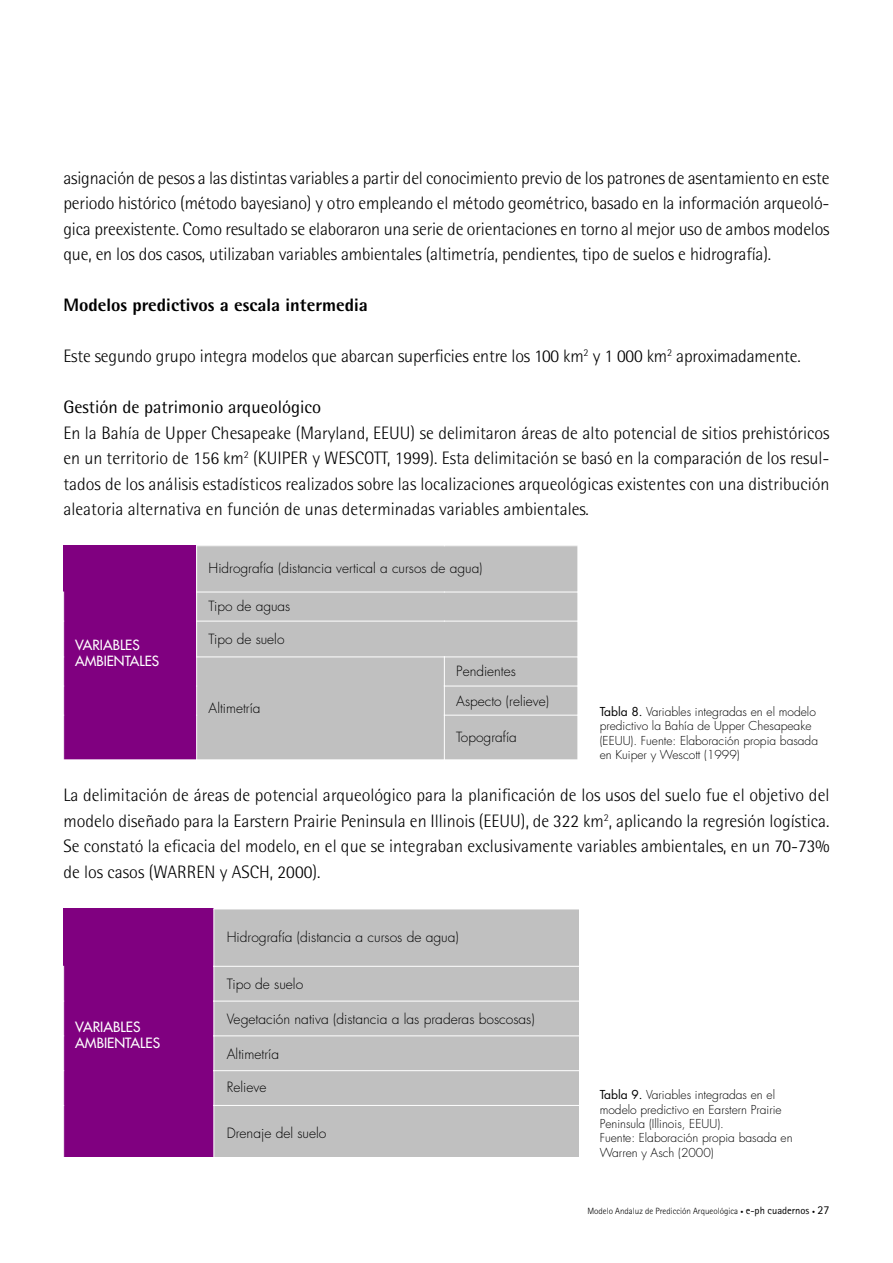
<style>
.page{position:relative;width:893px;height:1263px;background:#fff}
.page>*{position:absolute;margin:0;border:0;box-sizing:border-box;transform-origin:0 0}
.t1{font:300 18px/25.5px "Rotis Semi Sans";letter-spacing:-.01em;color:#000;text-align:justify}
.t2{font:800 18px "Rotis Semi Sans";color:#000}
.t3{font:18px "Rotis Semi Sans";color:#000}
.t4{font:300 13.8px "Futura";color:#000}
.t5{font:13.8px/16.2px "Futura";color:#fff}
.t6{font:300 13.65px/29.5px "Futura";color:#000}
.t7{font:13.65px/16px "Futura";color:#fff}
.t8{font:300 12px/14.4px "Futura";color:#000}
.t9{font:300 9px "Rotis Sans Serif";color:#000}
.s1{font-weight:400}
.s2{font-weight:400;font-size:6px}
.s3{font-weight:400;font-size:10.5px}
.s4{font-weight:400;font-size:12px}
</style>
<div class="page">
<div style="left:64px;top:545px;width:132px;height:214px;background:#800080"></div>
<div style="left:196px;top:545px;width:381px;height:47px;background:#c0c0c0"></div>
<div style="left:196px;top:592px;width:381px;height:29px;background:#c0c0c0"></div>
<div style="left:196px;top:621px;width:381px;height:35px;background:#c0c0c0"></div>
<div style="left:196px;top:656px;width:248px;height:103px;background:#c0c0c0"></div>
<div style="left:444px;top:656px;width:133px;height:30px;background:#c0c0c0"></div>
<div style="left:444px;top:686px;width:133px;height:29px;background:#c0c0c0"></div>
<div style="left:444px;top:715px;width:133px;height:44px;background:#c0c0c0"></div>
<hr style="left:196px;top:545px;width:248px;height:1px;background:#fff">
<hr style="left:196px;top:545px;width:1px;height:47px;background:#fff">
<hr style="left:444px;top:545px;width:133px;height:1px;background:#fff">
<svg style="left:63px;top:592px;width:1px;height:29px"></svg>
<hr style="left:196px;top:591px;width:248px;height:1px;background:#fff">
<svg style="left:196px;top:592px;width:1px;height:28px"></svg>
<hr style="left:444px;top:591px;width:133px;height:1px;background:#fff">
<svg style="left:577px;top:593px;width:1px;height:28px"></svg>
<hr style="left:196px;top:620px;width:248px;height:1px;background:#fff">
<hr style="left:196px;top:621px;width:1px;height:35px;background:#fff">
<hr style="left:444px;top:620px;width:133px;height:1px;background:#fff">
<hr style="left:196px;top:656px;width:248px;height:1px;background:#fff">
<hr style="left:196px;top:656px;width:1px;height:30px;background:#fff">
<hr style="left:444px;top:656px;width:133px;height:1px;background:#fff">
<hr style="left:444px;top:656px;width:1px;height:30px;background:#fff">
<svg style="left:63px;top:686px;width:1px;height:29px"></svg>
<svg style="left:196px;top:686px;width:1px;height:29px"></svg>
<hr style="left:444px;top:685px;width:133px;height:1px;background:#fff">
<svg style="left:444px;top:686px;width:1px;height:28px"></svg>
<svg style="left:577px;top:687px;width:1px;height:28px"></svg>
<hr style="left:196px;top:715px;width:1px;height:44px;background:#fff">
<hr style="left:444px;top:714px;width:133px;height:1px;background:#fff">
<hr style="left:444px;top:715px;width:1px;height:44px;background:#fff">
<div style="left:64px;top:908px;width:150px;height:248px;background:#800080"></div>
<div style="left:214px;top:908px;width:364px;height:58px;background:#c0c0c0"></div>
<div style="left:214px;top:966px;width:364px;height:34px;background:#c0c0c0"></div>
<div style="left:214px;top:1000px;width:364px;height:35px;background:#c0c0c0"></div>
<div style="left:214px;top:1035px;width:364px;height:35px;background:#c0c0c0"></div>
<div style="left:214px;top:1070px;width:364px;height:35px;background:#c0c0c0"></div>
<div style="left:214px;top:1105px;width:364px;height:51px;background:#c0c0c0"></div>
<hr style="left:214px;top:908px;width:364px;height:1px;background:#fff">
<hr style="left:213px;top:908px;width:1px;height:58px;background:#fff">
<hr style="left:214px;top:965px;width:364px;height:1px;background:#fff">
<hr style="left:213px;top:966px;width:1px;height:34px;background:#fff">
<hr style="left:214px;top:1000px;width:364px;height:1px;background:#fff">
<hr style="left:213px;top:1000px;width:1px;height:35px;background:#fff">
<hr style="left:214px;top:1035px;width:364px;height:1px;background:#fff">
<hr style="left:213px;top:1035px;width:1px;height:35px;background:#fff">
<hr style="left:214px;top:1070px;width:364px;height:1px;background:#fff">
<hr style="left:213px;top:1070px;width:1px;height:35px;background:#fff">
<hr style="left:214px;top:1104px;width:364px;height:1px;background:#fff">
<hr style="left:213px;top:1105px;width:1px;height:51px;background:#fff">
<p class="t1" style="left:63px;top:165px;width:767px">asignación de pesos a las distintas variables a partir del conocimiento previo de los patrones de asentamiento en este periodo histórico (método bayesiano) y otro empleando el método geométrico, basado en la información arqueoló&shy;gica preexistente. Como resultado se elaboraron una serie de orientaciones en torno al mejor uso de ambos modelos que, en los dos casos, utilizaban variables ambientales (altimetría, pendientes, tipo de suelos e hidrografía).</p>
<p class="t2" style="left:63px;top:293px;width:306px">Modelos predictivos a escala intermedia</p>
<p class="t1" style="left:63px;top:343px;width:738px">Este segundo grupo integra modelos que abarcan superficies entre los 100 km<sup>2</sup> y 1 000 km<sup>2</sup> aproximadamente.</p>
<p class="t3" style="left:63px;top:396px;width:259px">Gestión de patrimonio arqueológico</p>
<p class="t1" style="left:63px;top:420px;width:767px">En la Bahía de Upper Chesapeake (Maryland, EEUU) se delimitaron áreas de alto potencial de sitios prehistóricos en un territorio de 156 km<sup>2</sup> (KUIPER y WESCOTT, 1999). Esta delimitación se basó en la comparación de los resul&shy;tados de los análisis estadísticos realizados sobre las localizaciones arqueológicas existentes con una distribución aleatoria alternativa en función de unas determinadas variables ambientales.</p>
<p class="t6" style="left:208px;top:553px;width:275px">Hidrografía (distancia vertical a cursos de agua)</p>
<p class="t6" style="left:208px;top:591px;width:83px">Tipo de aguas</p>
<p class="t6" style="left:208px;top:624px;width:77px">Tipo de suelo</p>
<p class="t7" style="left:75px;top:636px;width:86px">VARIABLES<br>AMBIENTALES</p>
<p class="t6" style="left:456px;top:656px;width:94px">Pendientes<br>Aspecto (relieve)</p>
<p class="t6" style="left:456px;top:721px;width:62px">Topografía</p>
<p class="t6" style="left:208px;top:693px;width:53px">Altimetría</p>
<p class="t8" style="left:599px;top:704px;width:220px"><span class="s1">Tabla 8.</span> Variables integradas en el modelo predictivo la Bahía de Upper Chesapeake (EEUU). Fuente: Elaboración propia basada en Kuiper y Wescott (1999)</p>
<p class="t1" style="left:63px;top:782px;width:767px">La delimitación de áreas de potencial arqueológico para la planificación de los usos del suelo fue el objetivo del modelo diseñado para la Earstern Prairie Peninsula en Illinois (EEUU), de 322 km<sup>2</sup>, aplicando la regresión logística.<br>Se constató la eficacia del modelo, en el que se integraban exclusivamente variables ambientales, en un 70-73% de los casos (WARREN y ASCH, 2000).</p>
<p class="t5" style="left:75px;top:1018px;width:86px">VARIABLES<br>AMBIENTALES</p>
<p class="t4" style="left:227px;top:927px;width:233px">Hidrografía (distancia a cursos de agua)</p>
<p class="t4" style="left:227px;top:974px;width:78px">Tipo de suelo</p>
<p class="t4" style="left:227px;top:1009px;width:309px">Vegetación nativa (distancia a las praderas boscosas)</p>
<p class="t4" style="left:227px;top:1044px;width:54px">Altimetría</p>
<p class="t4" style="left:227px;top:1078px;width:41px">Relieve</p>
<p class="t4" style="left:227px;top:1123px;width:101px">Drenaje del suelo</p>
<p class="t8" style="left:599px;top:1087px;width:194px"><span class="s1">Tabla 9.</span> Variables integradas en el modelo predictivo en Earstern Prairie<br>Peninsula (Illinois, EEUU).<br>Fuente: Elaboración propia basada en<br>Warren y Asch (2000)</p>
<p class="t9" style="left:587px;top:1205px;width:243px">Modelo Andaluz de Predicción Arqueológica <span class="s2">•</span> <span class="s3">e-ph cuadernos</span> <span class="s2">•</span> <span class="s4">27</span></p>
</div>
